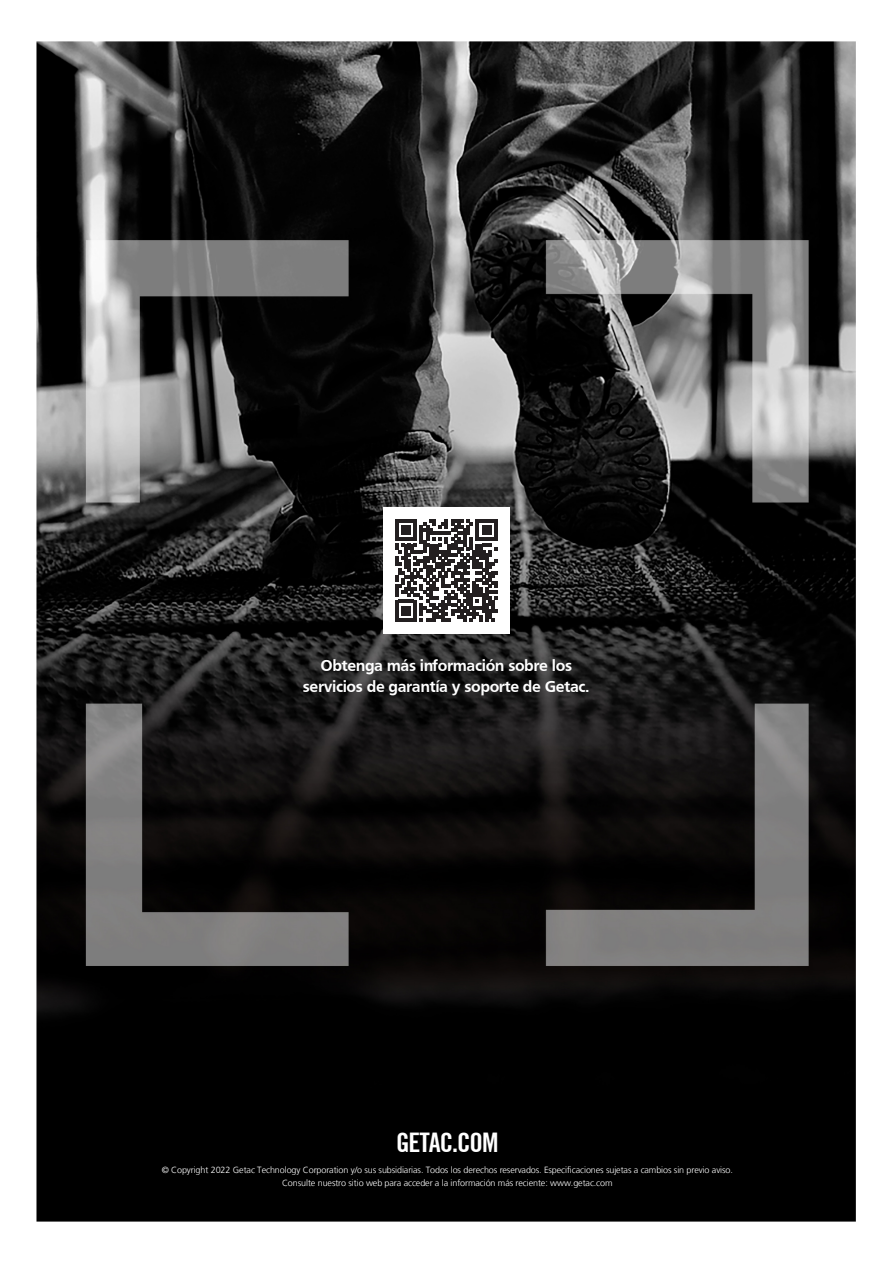
<style>
.page{position:relative;width:893px;height:1263px;background:#fff}
.page>*{position:absolute;margin:0;border:0;box-sizing:border-box;transform-origin:0 0}
.Headline{font:700 condensed 27px "Trade Gothic No.20";letter-spacing:-.04em;color:#fff}
.Headline-2{font:700 16.5px/21px "Frutiger";letter-spacing:-.025em;color:#fff;text-align:center}
.Headline-3{font:300 9px/13.5px "Frutiger";letter-spacing:-.01em;color:#fff;text-align:center}
</style>
<div class="page">
<img style="left:36px;top:41px;width:820px;height:1181px">
<div style="left:383px;top:507px;width:126px;height:126px;background:#fff"></div>
<svg style="left:395px;top:519px;width:103px;height:103px"></svg>
<p class="Headline-2" style="left:303px;top:654px;width:288px">Obtenga más información sobre los servicios de garantía y soporte de Getac.</p>
<p class="Headline" style="left:396px;top:1125px;width:104px">GETAC.COM</p>
<p class="Headline-3" style="left:162px;top:1163px;width:573px">© Copyright 2022 Getac Technology Corporation y/o sus subsidiarias. Todos los derechos reservados. Especificaciones sujetas a cambios sin previo aviso.<br>Consulte nuestro sitio web para acceder a la información más reciente: www.getac.com</p>
</div>
